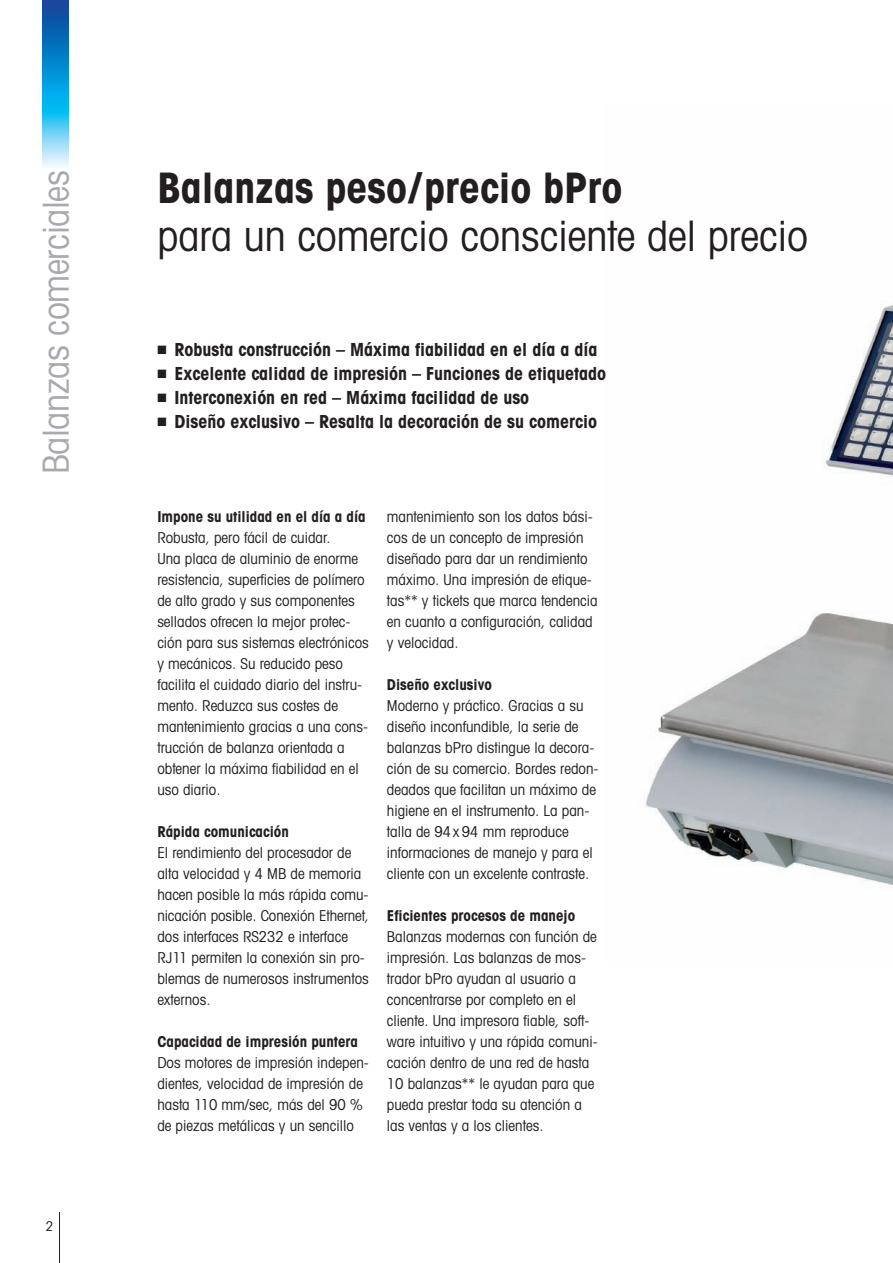
<style>
.page{position:relative;width:893px;height:1263px;background:#fff}
.page>*{position:absolute;margin:0;border:0;box-sizing:border-box;transform-origin:0 0}
.t1{font:condensed 42px "Avant Garde";color:#231f20}
.t2{font:700 condensed 42px "Avant Garde";color:#231f20}
.t3{font:condensed 36px "Avant Garde";letter-spacing:-.01em;color:#a8a9ad}
.t4{font:700 condensed 18px "Avant Garde";color:#231f20}
.t5{font:condensed 15px/21px "Avant Garde";color:#231f20}
.t6{font:700 condensed 15px "Avant Garde";color:#231f20}
.t7{font:condensed 13.5px "Avant Garde";color:#231f20}
</style>
<div class="page">
<hr style="left:59px;top:1212px;width:1px;height:51px;background:#231f20">
<img style="left:43px;top:0;width:25px;height:167px">
<img style="left:645px;top:303px;width:248px;height:584px">
<h2 class="t3" style="left:43px;top:474px;width:306px;rotate:-90deg">Balanzas comerciales</h2>
<p class="t7" style="left:46px;top:1221px;width:9px">2</p>
<h1 class="t2" style="left:157px;top:173px;width:467px">Balanzas peso/precio bPro</h1>
<h1 class="t1" style="left:157px;top:221px;width:652px">para un comercio consciente del precio</h1>
<p class="t4" style="left:157px;top:343px;width:441px">■ Robusta construcción – Máxima fiabilidad en el día a día</p>
<p class="t4" style="left:157px;top:367px;width:450px">■ Excelente calidad de impresión – Funciones de etiquetado</p>
<p class="t4" style="left:157px;top:391px;width:373px">■ Interconexión en red – Máxima facilidad de uso</p>
<p class="t4" style="left:157px;top:415px;width:441px">■ Diseño exclusivo – Resalta la decoración de su comercio</p>
<p class="t6" style="left:157px;top:511px;width:210px">Impone su utilidad en el día a día</p>
<p class="t5" style="left:157px;top:529px;width:213px">Robusta, pero fácil de cuidar.<br>Una placa de aluminio de enorme resistencia, superficies de polímero de alto grado y sus componentes sellados ofrecen la mejor protec&shy;ción para sus sistemas electrónicos y mecánicos. Su reducido peso facilita el cuidado diario del instru&shy;mento. Reduzca sus costes de mantenimiento gracias a una cons&shy;trucción de balanza orientada a obtener la máxima fiabilidad en el uso diario.</p>
<p class="t6" style="left:157px;top:826px;width:133px">Rápida comunicación</p>
<p class="t5" style="left:157px;top:844px;width:213px">El rendimiento del procesador de alta velocidad y 4 MB de memoria hacen posible la más rápida comu&shy;nicación posible. Conexión Ethernet, dos interfaces RS232 e interface<br>RJ11 permiten la conexión sin pro&shy;blemas de numerosos instrumentos externos.</p>
<p class="t6" style="left:157px;top:1036px;width:202px">Capacidad de impresión puntera</p>
<p class="t5" style="left:157px;top:1054px;width:213px">Dos motores de impresión indepen&shy;dientes, velocidad de impresión de hasta 110 mm/sec, más del 90 % de piezas metálicas y un sencillo</p>
<p class="t5" style="left:387px;top:508px;width:212px">mantenimiento son los datos bási&shy;cos de un concepto de impresión diseñado para dar un rendimiento máximo. Una impresión de etique&shy;tas** y tickets que marca tendencia en cuanto a configuración, calidad y velocidad.</p>
<p class="t6" style="left:387px;top:679px;width:106px">Diseño exclusivo</p>
<p class="t5" style="left:387px;top:697px;width:213px">Moderno y práctico. Gracias a su diseño inconfundible, la serie de balanzas bPro distingue la decora&shy;ción de su comercio. Bordes redon&shy;deados que facilitan un máximo de higiene en el instrumento. La pan&shy;talla de 94x 94 mm reproduce informaciones de manejo y para el cliente con un excelente contraste.</p>
<p class="t6" style="left:387px;top:910px;width:190px">Eficientes procesos de manejo</p>
<p class="t5" style="left:387px;top:928px;width:212px">Balanzas modernas con función de impresión. Las balanzas de mos&shy;trador bPro ayudan al usuario a concentrarse por completo en el cliente. Una impresora fiable, soft&shy;ware intuitivo y una rápida comuni&shy;cación dentro de una red de hasta<br>10 balanzas** le ayudan para que pueda prestar toda su atención a las ventas y a los clientes.</p>
</div>
